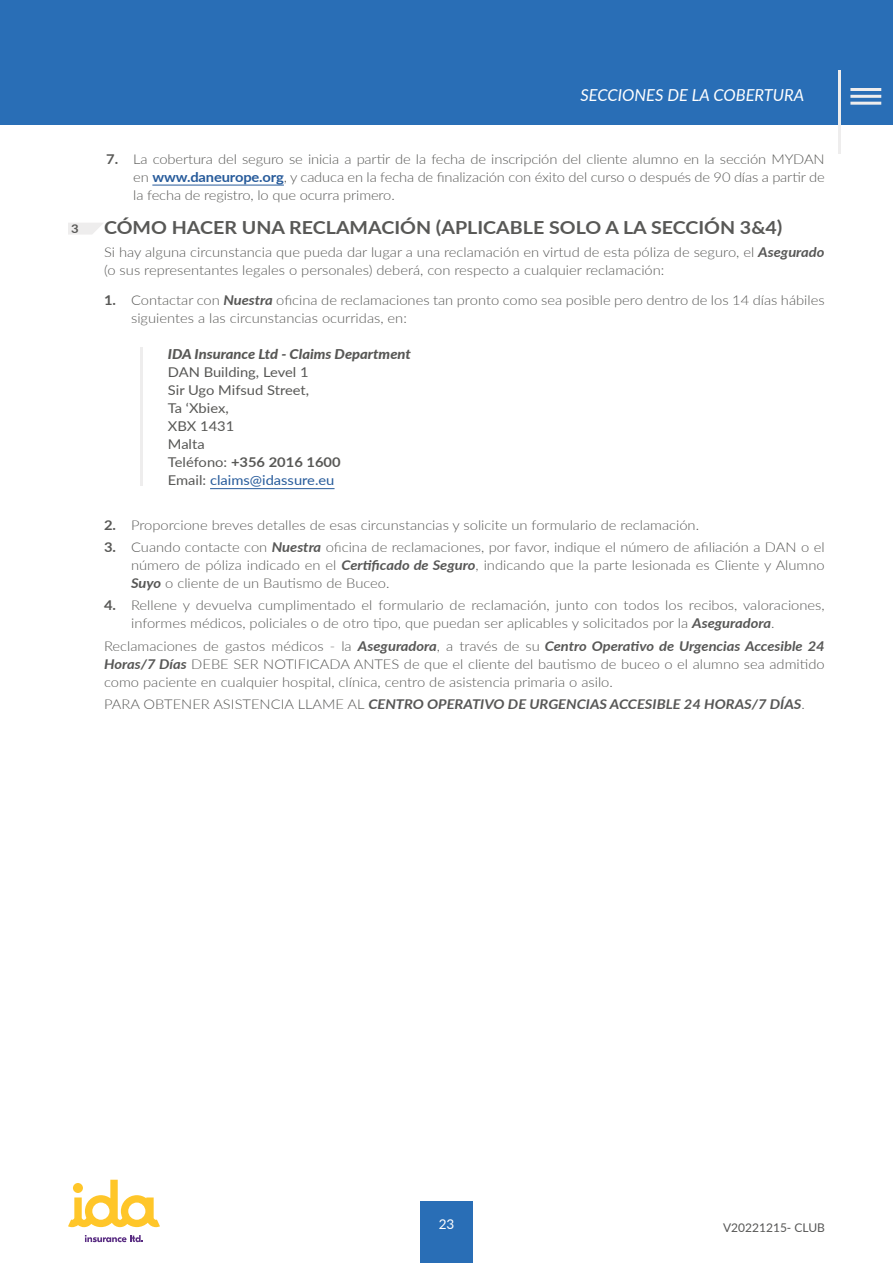
<style>
.page{position:relative;width:893px;height:1263px;background:#fff}
.page>*{position:absolute;margin:0;border:0;box-sizing:border-box;transform-origin:0 0}
.t1{font:700 18px "Lato";color:#585856;scale:1.09 1}
.t2{font:italic 16.5px "Lato";color:#fff}
.t3{font:300 13.5px/18px "Lato";color:#585856;text-align:justify;scale:1.09 1}
.t4{font:13.5px/18px "Lato";color:#585856;scale:1.09 1}
.t5{font:italic 700 13.5px "Lato";color:#575756;scale:1.09 1}
.t6{font:italic 800 13.5px "Lato";color:#585856;scale:1.09 1}
.t7{font:13.5px "Lato";color:#fff}
.t8{font:12px "Lato";color:#575756}
.t9{font:700 12px "Lato";color:#585856;scale:1.09 1}
.s1{font-weight:700}
.s2{font-weight:700;color:#275b9b}
.s3{font-weight:700;font-style:italic;color:#575756}
.s4{color:#275b9b}
.s5{color:#575756}
.s6{font-weight:300;font-style:normal;color:#585856}
</style>
<div class="page">
<div style="left:420px;top:1201px;width:52px;height:62px;background:#296eb6"></div>
<svg style="left:68px;top:1180px;width:92px;height:47px"></svg>
<svg style="left:85px;top:1235px;width:58px;height:7px"></svg>
<div style="left:0;top:0;width:893px;height:124px;background:#296eb6"></div>
<hr style="left:152px;top:185px;width:132px;height:1px;background:#275b9b">
<hr style="left:838px;top:71px;width:3px;height:83px;background:#eeeded">
<svg style="left:68px;top:223px;width:35px;height:12px"></svg>
<hr style="left:210px;top:488px;width:125px;height:1px;background:#275b9b">
<hr style="left:140px;top:347px;width:3px;height:138px;background:#eeeded">
<hr style="left:850px;top:88px;width:31px;height:3px;background:#eeeded">
<hr style="left:850px;top:95px;width:31px;height:3px;background:#eeeded">
<hr style="left:850px;top:102px;width:31px;height:3px;background:#eeeded">
<p class="t2" style="left:580px;top:83px;width:225px">SECCIONES DE LA COBERTURA</p>
<p class="t3" style="left:133px;top:150px;width:636px;text-indent:-27px"><span class="s1">7.</span> La cobertura del seguro se inicia a partir de la fecha de inscripción del cliente alumno en la sección MYDAN en <span class="s2">www.daneurope.org</span>, y caduca en la fecha de finalización con éxito del curso o después de 90 días a partir de la fecha de registro, lo que ocurra primero.</p>
<p class="t9" style="left:71px;top:220px;width:8px">3</p>
<h1 class="t1" style="left:104px;top:215px;width:624px">CÓMO HACER UNA RECLAMACIÓN (APLICABLE SOLO A LA SECCIÓN 3&amp;4)</h1>
<p class="t3" style="left:104px;top:242px;width:662px">Si hay alguna circunstancia que pueda dar lugar a una reclamación en virtud de esta póliza de seguro, el <span class="s3">Asegurado </span>(o sus representantes legales o personales) deberá, con respecto a cualquier reclamación:</p>
<p class="t3" style="left:131px;top:291px;width:638px;text-indent:-27px"><span class="s1">1.</span> Contactar con <span class="s3">Nuestra</span> oficina de reclamaciones tan pronto como sea posible pero dentro de los 14 días hábiles siguientes a las circunstancias ocurridas, en:</p>
<p class="t6" style="left:168px;top:345px;width:224px">IDA Insurance Ltd - Claims Department</p>
<p class="t4" style="left:168px;top:363px;width:160px">DAN Building, Level 1<br>Sir Ugo Mifsud Street,<br>Ta ‘Xbiex,<br>XBX 1431<br>Malta<br>Teléfono: <span class="s1">+356 2016 1600<br></span>Email: <span class="s4">claims@idassure.eu</span></p>
<p class="t3" style="left:104px;top:516px;width:547px"><span class="s1">2.</span> Proporcione breves detalles de esas circunstancias y solicite un formulario de reclamación.</p>
<p class="t3" style="left:131px;top:538px;width:638px;text-indent:-27px"><span class="s1">3.</span> Cuando contacte con <span class="s3">Nuestra</span> oficina de reclamaciones, por favor, indique el número de afiliación a DAN o el número de póliza indicado en el <span class="s3">Certificado de Seguro</span>, indicando que la parte lesionada es Cliente y Alumno <span class="s3">Suyo</span> o cliente de un Bautismo de Buceo.</p>
<p class="t3" style="left:131px;top:596px;width:638px;text-indent:-27px"><span class="s1">4.</span> Rellene y devuelva cumplimentado el formulario de reclamación, junto con todos los recibos, valoraciones, informes médicos, policiales o de otro tipo, que puedan ser aplicables y solicitados por la <span class="s3">Aseguradora</span>.</p>
<p class="t3" style="left:104px;top:636px;width:663px">Reclamaciones de gastos médicos - la <span class="s3">Aseguradora</span>, a través de <span class="s5">su</span> <span class="s3">Centro Operativo de Urgencias Accesible 24<br>Horas/7 Días</span> DEBE SER NOTIFICADA ANTES de que el cliente del bautismo de buceo o el alumno sea admitido como paciente en cualquier hospital, clínica, centro de asistencia primaria o asilo.</p>
<p class="t5" style="left:104px;top:694px;width:644px"><span class="s6">PARA OBTENER ASISTENCIA LLAME AL</span> CENTRO OPERATIVO DE URGENCIAS ACCESIBLE 24 HORAS/7 DÍAS<span class="s6">.</span></p>
<p class="t7" style="left:439px;top:1214px;width:17px">23</p>
<p class="t8" style="left:723px;top:1219px;width:103px">V20221215- CLUB</p>
</div>
